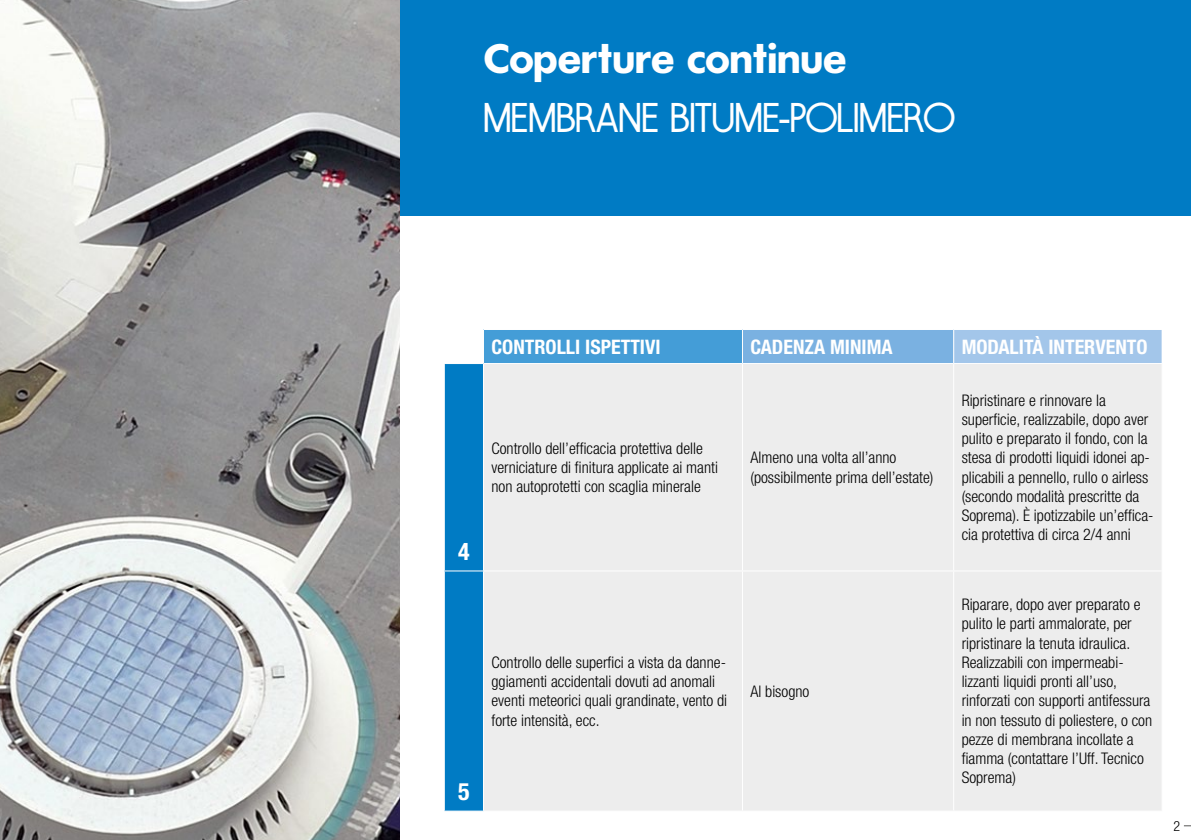
<style>
.page{position:relative;width:1191px;height:840px;background:#fff}
.page>*{position:absolute;margin:0;border:0;box-sizing:border-box;transform-origin:0 0}
.t1{font:43.6px "Les Tres N1";color:#fff}
.t2{font:43.6px "Les Tres N2";color:#fff}
.t3{font:700 condensed 24px "Helvetica Neue LT Std";color:#fff}
.t4{font:700 condensed 20px "Helvetica Neue LT Std";color:#fff}
.t5{font:300 condensed 16px/19.2px "Helvetica Neue LT Std";color:#000}
.t6{font:300 condensed 14px "Helvetica Neue LT Std";color:#000}
</style>
<div class="page">
<div style="left:483px;top:329px;width:259px;height:34px;background:#449dd7"></div>
<div style="left:742px;top:329px;width:211px;height:34px;background:#7ab1e1"></div>
<div style="left:953px;top:329px;width:209px;height:34px;background:#a3c6ea"></div>
<div style="left:445px;top:364px;width:38px;height:446px;background:#007bc4"></div>
<div style="left:484px;top:364px;width:677px;height:446px;background:#ededed"></div>
<hr style="left:742px;top:364px;width:1px;height:206px;background:#fff">
<hr style="left:953px;top:364px;width:1px;height:206px;background:#fff">
<hr style="left:483px;top:570px;width:259px;height:1px;background:#fff">
<hr style="left:742px;top:570px;width:211px;height:1px;background:#fff">
<hr style="left:742px;top:571px;width:1px;height:239px;background:#fff">
<hr style="left:953px;top:570px;width:209px;height:1px;background:#fff">
<hr style="left:953px;top:571px;width:1px;height:239px;background:#fff">
<hr style="left:483px;top:329px;width:259px;height:1px;background:#fff">
<hr style="left:742px;top:329px;width:211px;height:1px;background:#fff">
<hr style="left:742px;top:330px;width:1px;height:33px;background:#fff">
<hr style="left:953px;top:329px;width:209px;height:1px;background:#fff">
<hr style="left:953px;top:330px;width:1px;height:33px;background:#fff">
<hr style="left:1161px;top:330px;width:1px;height:33px;background:#fff">
<hr style="left:483px;top:330px;width:1px;height:33px;background:#fff">
<hr style="left:444px;top:570px;width:39px;height:1px;background:#fff">
<div style="left:399px;top:0;width:792px;height:215px;background:#007bc4"></div>
<img style="left:0;top:0;width:399px;height:839px">
<h1 class="t2" style="left:483px;top:34px;width:364px">Coperture continue</h1>
<h1 class="t1" style="left:483px;top:94px;width:473px">MEMBRANE BITUME-POLIMERO</h1>
<h2 class="t3" style="left:458px;top:536px;width:13px">4</h2>
<h2 class="t3" style="left:458px;top:776px;width:13px">5</h2>
<p class="t4" style="left:491px;top:334px;width:171px">CONTROLLI ISPETTIVI</p>
<p class="t4" style="left:750px;top:334px;width:144px">CADENZA MINIMA</p>
<p class="t4" style="left:961px;top:334px;width:187px">MODALITÀ INTERVENTO</p>
<p class="t5" style="left:491px;top:438px;width:228px">Controllo dell’efficacia protettiva delle verniciature di finitura applicate ai manti non autoprotetti con scaglia minerale</p>
<p class="t5" style="left:750px;top:447px;width:184px">Almeno una volta all’anno (possibilmente prima dell’estate)</p>
<p class="t5" style="left:961px;top:390px;width:193px">Ripristinare e rinnovare la superficie, realizzabile, dopo aver pulito e preparato il fondo, con la stesa di prodotti liquidi idonei ap&shy;plicabili a pennello, rullo o airless (secondo modalità prescritte da Soprema). È ipotizzabile un’effica&shy;cia protettiva di circa 2/4 anni</p>
<p class="t5" style="left:491px;top:652px;width:237px">Controllo delle superfici a vista da danne&shy;ggiamenti accidentali dovuti ad anomali eventi meteorici quali grandinate, vento di forte intensità, ecc.</p>
<p class="t5" style="left:750px;top:681px;width:60px">Al bisogno</p>
<p class="t5" style="left:961px;top:594px;width:192px">Riparare, dopo aver preparato e pulito le parti ammalorate, per ripristinare la tenuta idraulica.<br>Realizzabili con impermeabi&shy;lizzanti liquidi pronti all’uso, rinforzati con supporti antifessura in non tessuto di poliestere, o con pezze di membrana incollate a fiamma (contattare l’Uff. Tecnico<br>Soprema)</p>
<p class="t6" style="left:1173px;top:817px;width:8px">2</p>
</div>
